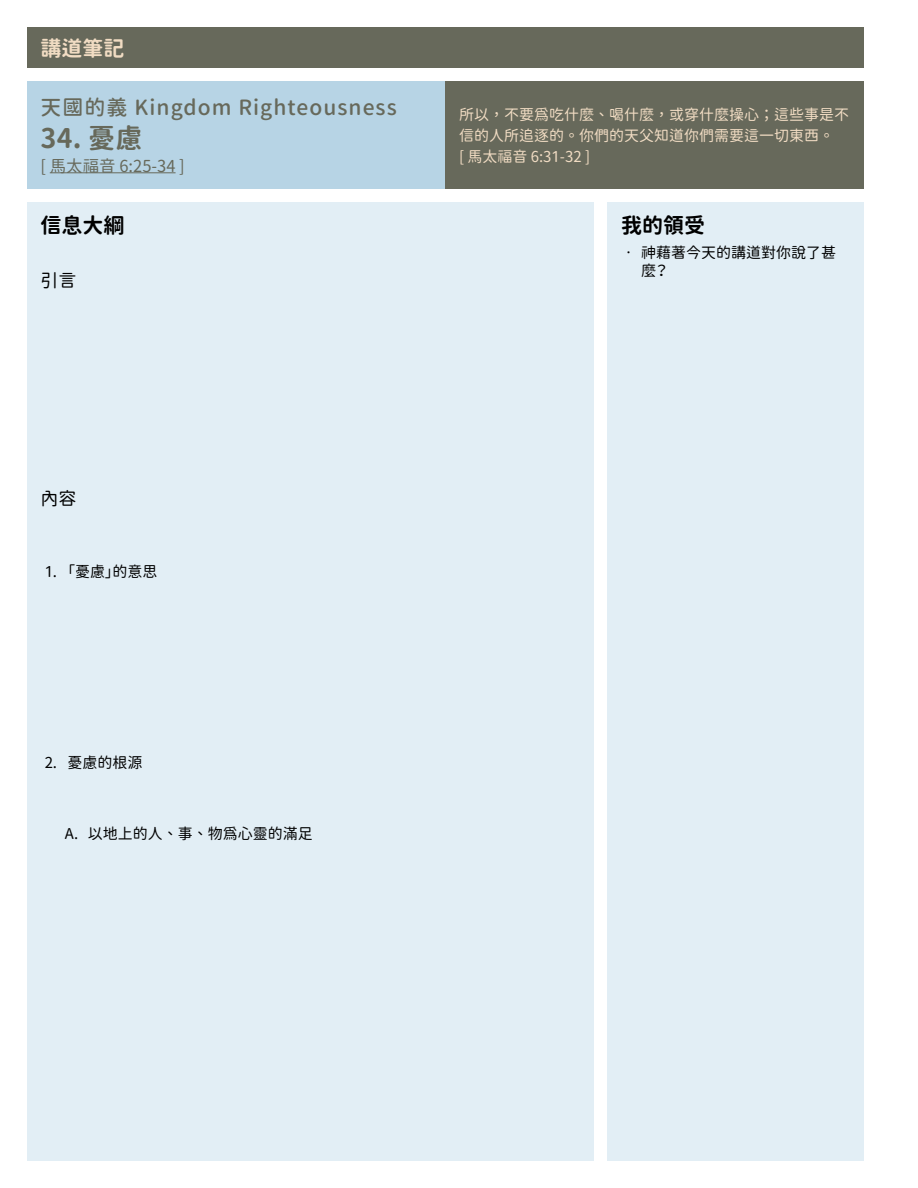
<style>
.page{position:relative;width:918px;height:1188px;background:#fff}
.page>*{position:absolute;margin:0;border:0;box-sizing:border-box;transform-origin:0 0}
.t1{font:27px "Gen Sen Rounded TW B";color:#67695b}
.t2{font:21px "Gen Sen Rounded TW M";letter-spacing:.05em;color:#67695b}
.t3{font:21px "Gen Sen Rounded TW B";color:#000}
.t4{font:21px "Gen Sen Rounded TW B";color:#f1dcc3}
.t5{font:18px "Gen Sen Rounded TW R";color:#000}
.t6{font:16.5px "Gen Sen Rounded TW R";color:#67695b}
.t7{font:15px/21px "Gen Sen Rounded TW R";color:#f1dcc3}
.t8{font:15px/18px "Gen Sen Rounded TW R";color:#000}
</style>
<div class="page">
<div style="left:27px;top:27px;width:837px;height:41px;background:#67695b"></div>
<div style="left:27px;top:81px;width:419px;height:108px;background:#b7d4e5"></div>
<hr style="left:50px;top:172px;width:126px;height:1px;background:#67695b">
<div style="left:446px;top:81px;width:418px;height:108px;background:#67695b"></div>
<div style="left:608px;top:202px;width:256px;height:959px;background:#e2eef5"></div>
<div style="left:27px;top:202px;width:567px;height:959px;background:#e2eef5"></div>
<h2 class="t4" style="left:40px;top:36px;width:85px">講道筆記</h2>
<h2 class="t2" style="left:40px;top:96px;width:358px">天國的義 Kingdom Righteousness</h2>
<h1 class="t1" style="left:40px;top:122px;width:104px">34. 憂慮</h1>
<p class="t6" style="left:40px;top:156px;width:146px">[ 馬太福音 6:25-34 ]</p>
<h2 class="t3" style="left:40px;top:213px;width:85px">信息大綱</h2>
<p class="t5" style="left:40px;top:270px;width:37px">引言</p>
<p class="t7" style="left:459px;top:104px;width:391px">所以，不要為吃什麼、喝什麼，或穿什麼操心；這些事是不信的人所追逐的。你們的天父知道你們需要這一切東西。<br>[ 馬太福音 6:31-32 ]</p>
<h2 class="t3" style="left:621px;top:213px;width:85px">我的領受</h2>
<p class="t8" style="left:641px;top:243px;width:196px;text-indent:-20px">• 神藉著今天的講道對你說了甚麼？</p>
<p class="t5" style="left:40px;top:489px;width:37px">內容</p>
<p class="t8" style="left:45px;top:562px;width:114px">1. 「憂慮」的意思</p>
<p class="t8" style="left:45px;top:754px;width:99px">2. 憂慮的根源</p>
<p class="t8" style="left:65px;top:825px;width:249px">A. 以地上的人、事、物為心靈的滿足</p>
</div>
